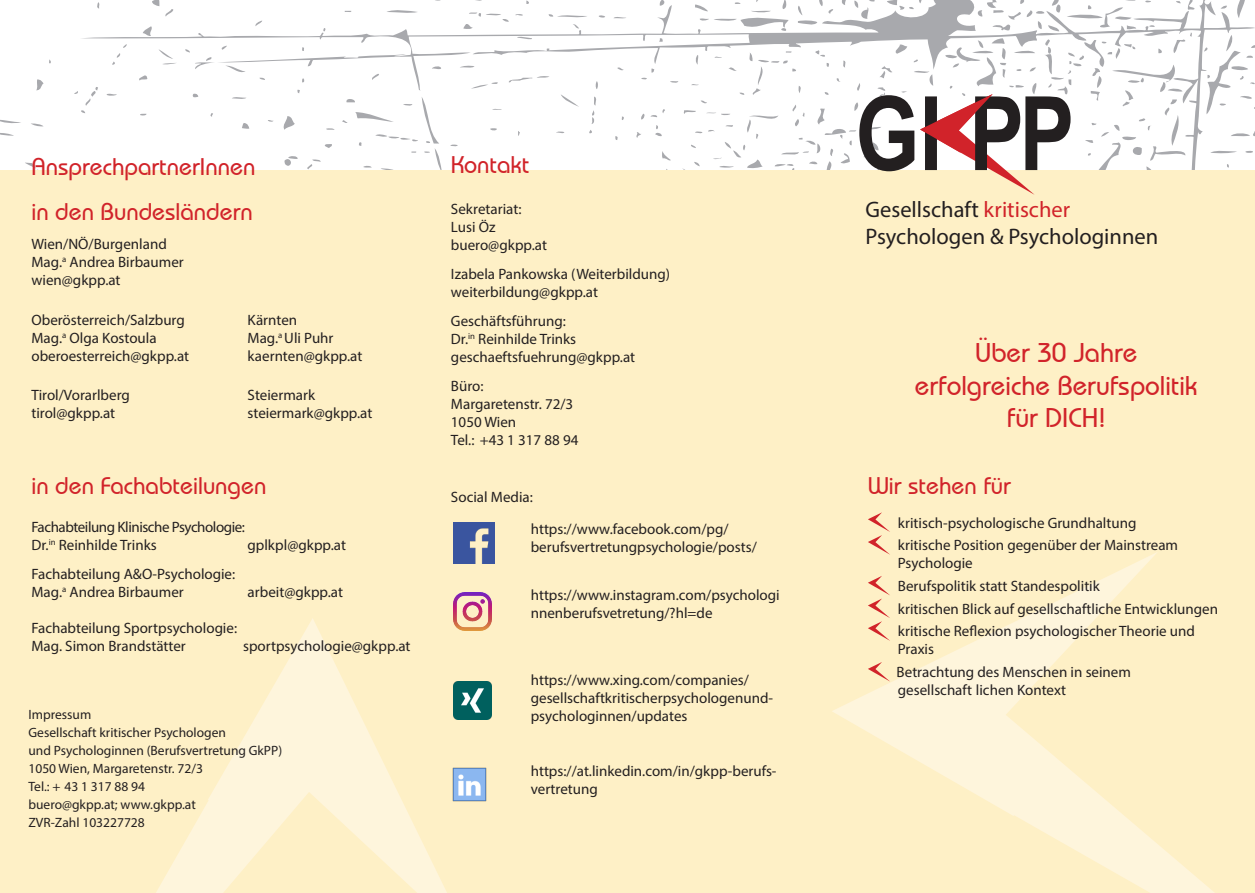
<style>
.page{position:relative;width:1255px;height:893px;background:#fff}
.page>*{position:absolute;margin:0;border:0;box-sizing:border-box;transform-origin:0 0}
.t1{font:500 27px "Bauhaus IT Cby BT";color:#d1232a}
.t2{font:500 24px "Bauhaus IT Cby BT";color:#d1232a}
.t3{font:22.5px "Myriad Pro";color:#231f20}
.t4{font:15px/18px "Myriad Pro";color:#231f20}
.t5{font:15px "Myriad Pro";letter-spacing:-.03em;color:#231f20}
.t6{font:13.5px "Myriad Pro";color:#231f20}
.s1{color:#d1232a}
</style>
<div class="page">
<svg style="left:0;top:0;width:1254px;height:170px"></svg>
<div style="left:0;top:170px;width:1254px;height:723px;background:#fef0c6"></div>
<svg style="left:832px;top:552px;width:382px;height:341px"></svg>
<svg style="left:156px;top:619px;width:291px;height:274px"></svg>
<svg style="left:859px;top:94px;width:211px;height:101px"></svg>
<svg style="left:867px;top:512px;width:23px;height:43px"></svg>
<svg style="left:867px;top:576px;width:23px;height:65px"></svg>
<svg style="left:867px;top:662px;width:23px;height:20px"></svg>
<img style="left:453px;top:522px;width:41px;height:41px">
<img style="left:453px;top:592px;width:39px;height:39px">
<img style="left:453px;top:681px;width:39px;height:39px">
<img style="left:452px;top:767px;width:35px;height:35px">
<p class="t2" style="left:31px;top:152px;width:225px">AnsprechpartnerInnen</p>
<p class="t2" style="left:31px;top:197px;width:223px">in den Bundesländern</p>
<p class="t4" style="left:31px;top:235px;width:137px">Wien/NÖ/Burgenland</p>
<p class="t4" style="left:31px;top:253px;width:154px">Mag.<sup>a</sup> Andrea Birbaumer</p>
<p class="t4" style="left:31px;top:271px;width:91px">wien@gkpp.at</p>
<p class="t4" style="left:31px;top:311px;width:155px">Oberösterreich/Salzburg</p>
<p class="t4" style="left:248px;top:311px;width:51px">Kärnten</p>
<p class="t4" style="left:31px;top:329px;width:127px">Mag.<sup>a</sup> Olga Kostoula</p>
<p class="t4" style="left:247px;top:329px;width:87px">Mag.<sup>a</sup> Uli Puhr</p>
<p class="t4" style="left:31px;top:347px;width:159px">oberoesterreich@gkpp.at</p>
<p class="t4" style="left:248px;top:347px;width:116px">kaernten@gkpp.at</p>
<p class="t4" style="left:31px;top:386px;width:100px">Tirol/Vorarlberg</p>
<p class="t4" style="left:248px;top:386px;width:69px">Steiermark</p>
<p class="t4" style="left:31px;top:404px;width:85px">tirol@gkpp.at</p>
<p class="t4" style="left:247px;top:404px;width:126px">steiermark@gkpp.at</p>
<p class="t2" style="left:31px;top:471px;width:236px">in den Fachabteilungen</p>
<p class="t5" style="left:31px;top:518px;width:215px">Fachabteilung Klinische Psychologie:</p>
<p class="t4" style="left:31px;top:536px;width:127px">Dr.<sup>in</sup> Reinhilde Trinks</p>
<p class="t4" style="left:247px;top:536px;width:100px">gplkpl@gkpp.at</p>
<p class="t4" style="left:31px;top:564px;width:205px">Fachabteilung A&amp;O-Psychologie:</p>
<p class="t4" style="left:31px;top:582px;width:154px">Mag.<sup>a</sup> Andrea Birbaumer</p>
<p class="t4" style="left:247px;top:582px;width:97px">arbeit@gkpp.at</p>
<p class="t4" style="left:31px;top:618px;width:207px">Fachabteilung Sportpsychologie:</p>
<p class="t4" style="left:31px;top:636px;width:156px">Mag. Simon Brandstätter</p>
<p class="t4" style="left:243px;top:636px;width:169px">sportpsychologie@gkpp.at</p>
<p class="t6" style="left:28px;top:706px;width:64px">Impressum</p>
<p class="t6" style="left:28px;top:724px;width:199px">Gesellschaft kritischer Psychologen</p>
<p class="t6" style="left:28px;top:742px;width:255px">und Psychologinnen (Berufsvertretung GkPP)</p>
<p class="t6" style="left:28px;top:760px;width:176px">1050 Wien, Margaretenstr. 72/3</p>
<p class="t6" style="left:28px;top:778px;width:118px">Tel.: + 43 1 317 88 94</p>
<p class="t6" style="left:28px;top:796px;width:169px">buero@gkpp.at; www.gkpp.at</p>
<p class="t6" style="left:28px;top:814px;width:118px">ZVR-Zahl 103227728</p>
<p class="t2" style="left:451px;top:150px;width:80px">Kontakt</p>
<p class="t4" style="left:451px;top:200px;width:72px">Sekretariat:</p>
<p class="t4" style="left:451px;top:218px;width:46px">Lusi Öz</p>
<p class="t4" style="left:451px;top:236px;width:97px">buero@gkpp.at</p>
<p class="t4" style="left:451px;top:265px;width:221px">Izabela Pankowska (Weiterbildung)</p>
<p class="t4" style="left:451px;top:283px;width:148px">weiterbildung@gkpp.at</p>
<p class="t4" style="left:451px;top:312px;width:116px">Geschäftsführung:</p>
<p class="t4" style="left:451px;top:330px;width:127px">Dr.<sup>in</sup> Reinhilde Trinks</p>
<p class="t4" style="left:451px;top:348px;width:186px">geschaeftsfuehrung@gkpp.at</p>
<p class="t4" style="left:451px;top:376px;width:34px">Büro:</p>
<p class="t4" style="left:451px;top:394px;width:124px">Margaretenstr. 72/3</p>
<p class="t4" style="left:451px;top:412px;width:67px">1050 Wien</p>
<p class="t4" style="left:451px;top:430px;width:129px">Tel.: +43 1 317 88 94</p>
<p class="t4" style="left:451px;top:487px;width:83px">Social Media:</p>
<p class="t4" style="left:530px;top:519px;width:199px">https://www.facebook.com/pg/</p>
<p class="t4" style="left:530px;top:537px;width:228px">berufsvertretungpsychologie/posts/</p>
<p class="t4" style="left:530px;top:586px;width:250px">https://www.instagram.com/psychologi nnenberufsvetretung/?hl=de</p>
<p class="t4" style="left:530px;top:671px;width:244px">https://www.xing.com/companies/ gesellschaftkritischerpsychologenund&shy;psychologinnen/updates</p>
<p class="t4" style="left:530px;top:762px;width:247px">https://at.linkedin.com/in/gkpp-berufs&shy;vertretung</p>
<p class="t3" style="left:865px;top:196px;width:206px">Gesellschaft <span class="s1">kritischer</span></p>
<p class="t3" style="left:865px;top:223px;width:294px">Psychologen &amp; Psychologinnen</p>
<p class="t1" style="left:975px;top:336px;width:164px">Über 30 Jahre</p>
<p class="t1" style="left:914px;top:369px;width:284px">erfolgreiche Berufspolitik</p>
<p class="t1" style="left:1006px;top:401px;width:100px">für DICH!</p>
<p class="t2" style="left:867px;top:471px;width:145px">Wir stehen für</p>
<p class="t4" style="left:897px;top:513px;width:240px">kritisch-psychologische Grundhaltung</p>
<p class="t4" style="left:897px;top:536px;width:282px">kritische Position gegenüber der Mainstream</p>
<p class="t4" style="left:897px;top:554px;width:76px">Psychologie</p>
<p class="t4" style="left:897px;top:577px;width:203px">Berufspolitik statt Standespolitik</p>
<p class="t4" style="left:897px;top:599px;width:322px">kritischen Blick auf gesellschaftliche Entwicklungen</p>
<p class="t4" style="left:897px;top:622px;width:298px">kritische Reflexion psychologischer Theorie und<br>Praxis</p>
<p class="t4" style="left:896px;top:663px;width:236px">Betrachtung des Menschen in seinem</p>
<p class="t4" style="left:897px;top:681px;width:170px">gesellschaft lichen Kontext</p>
</div>
